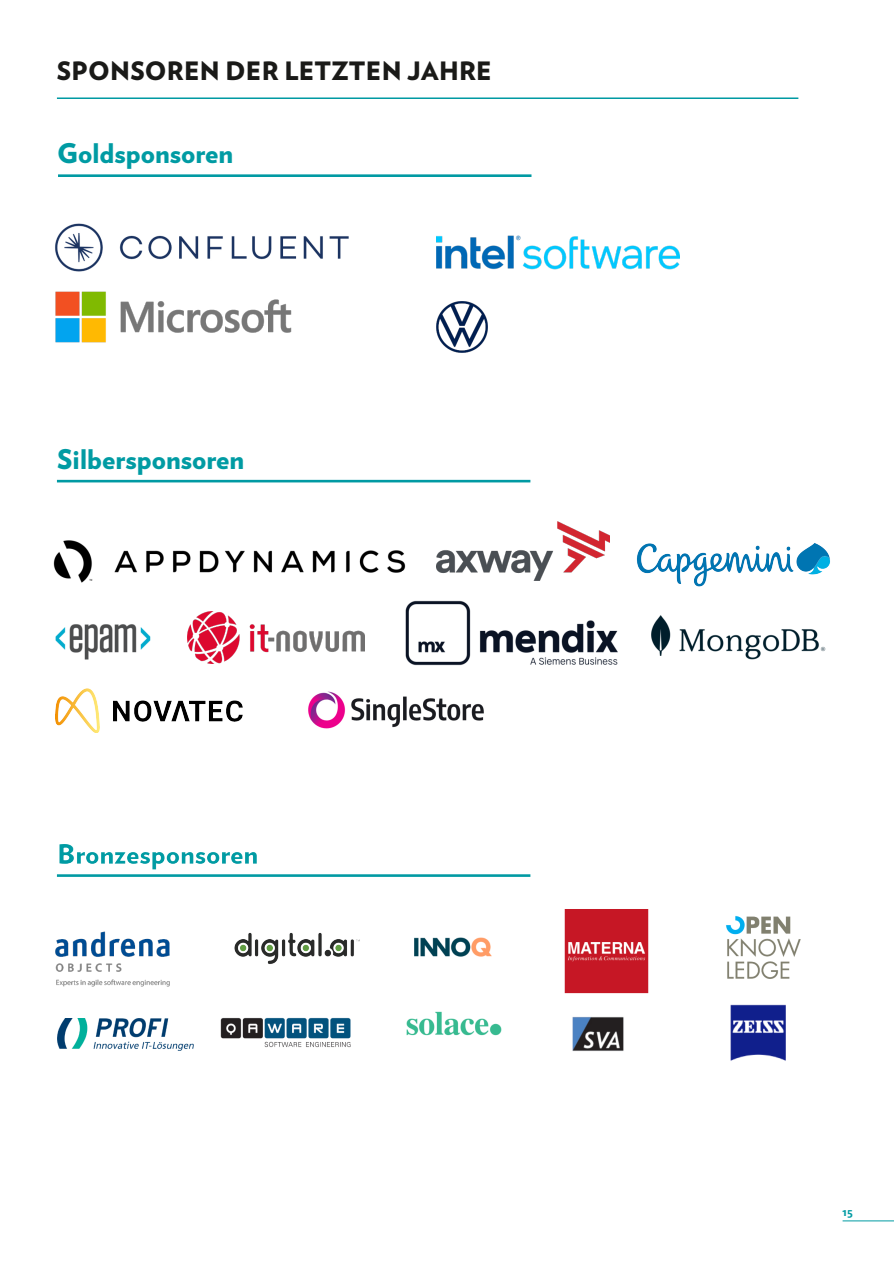
<style>
.page{position:relative;width:894px;height:1264px;background:#fff}
.page>*{position:absolute;margin:0;border:0;box-sizing:border-box;transform-origin:0 0}
.t1{font:900 27px "Verlag";color:#009ba3}
.t2{font:900 25.35px "Verlag";letter-spacing:.01em;color:#1a1a18}
.t3{font:700 12px "Milo Pro";color:#009ba3}
</style>
<div class="page">
<hr style="left:57px;top:97px;width:741px;height:2px;background:#009aa3">
<hr style="left:842px;top:1220px;width:51px;height:1px;background:#009ba3">
<img style="left:55px;top:291px;width:237px;height:52px">
<hr style="left:57px;top:480px;width:473px;height:2px;background:#009aa3">
<hr style="left:58px;top:174px;width:473px;height:3px;background:#009aa3">
<img style="left:436px;top:301px;width:52px;height:51px">
<img style="left:55px;top:223px;width:294px;height:49px">
<img style="left:437px;top:235px;width:242px;height:35px">
<img style="left:308px;top:633px;width:176px;height:96px">
<img style="left:651px;top:624px;width:175px;height:36px">
<img style="left:636px;top:543px;width:194px;height:81px">
<img style="left:53px;top:540px;width:353px;height:43px">
<img style="left:402px;top:571px;width:216px;height:123px">
<img style="left:55px;top:624px;width:96px;height:36px">
<img style="left:436px;top:521px;width:174px;height:59px">
<img style="left:187px;top:611px;width:177px;height:52px">
<img style="left:55px;top:688px;width:188px;height:44px">
<img style="left:55px;top:931px;width:115px;height:55px">
<img style="left:234px;top:932px;width:126px;height:32px">
<img style="left:414px;top:937px;width:78px;height:20px">
<img style="left:564px;top:909px;width:85px;height:85px">
<img style="left:726px;top:916px;width:75px;height:63px">
<img style="left:57px;top:1018px;width:137px;height:32px">
<img style="left:220px;top:1017px;width:131px;height:31px">
<img style="left:406px;top:1011px;width:96px;height:25px">
<img style="left:572px;top:1016px;width:52px;height:35px">
<img style="left:730px;top:1004px;width:56px;height:57px">
<hr style="left:57px;top:874px;width:473px;height:2px;background:#009aa3">
<p class="t2" style="left:57px;top:60px;width:436px">SPONSOREN DER LETZTEN JAHRE</p>
<p class="t1" style="left:57px;top:141px;width:177px">Goldsponsoren</p>
<p class="t1" style="left:57px;top:447px;width:188px">Silbersponsoren</p>
<p class="t1" style="left:57px;top:842px;width:202px">Bronzesponsoren</p>
<p class="t3" style="left:842px;top:1206px;width:12px">15</p>
</div>
